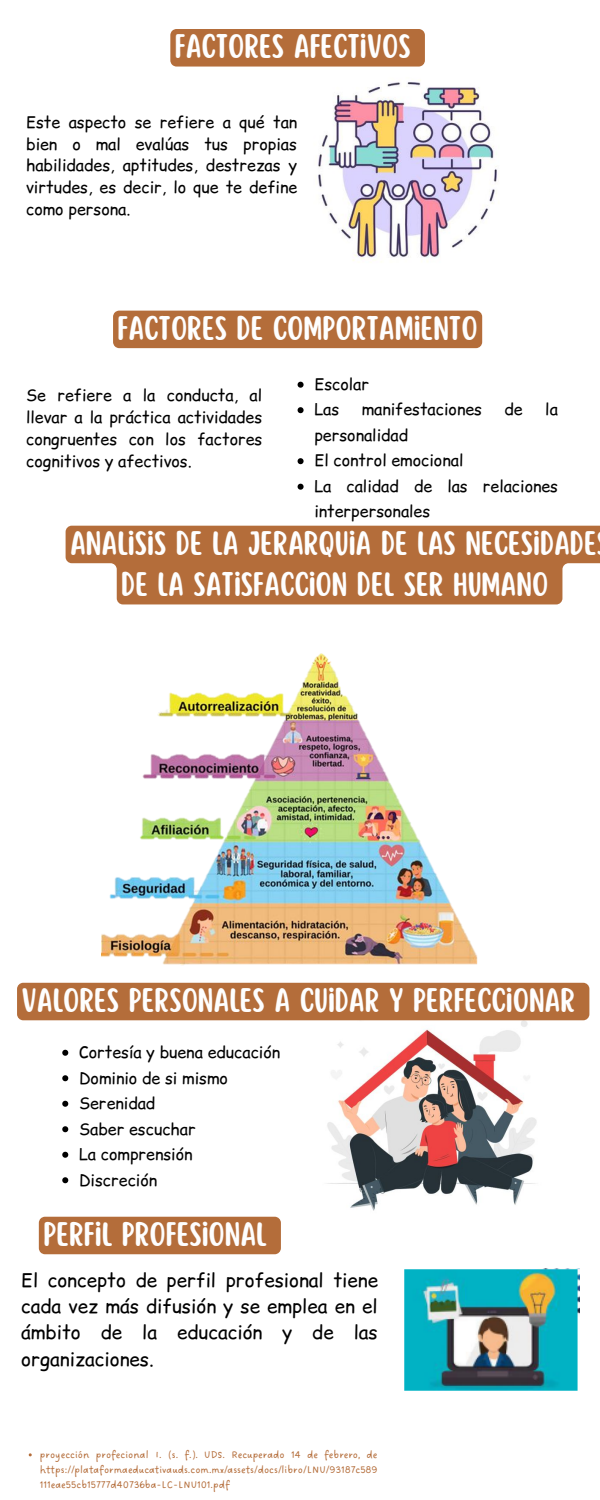
<style>
.page{position:relative;width:600px;height:1500px;background:#fff}
.page>*{position:absolute;margin:0;border:0;box-sizing:border-box;transform-origin:0 0}
.t1{font:29.9px/41.2px "Scripter";color:#fefefe;text-align:center}
.t2{font:18.9px/26.2px "Comic Relief";color:#000;text-align:justify}
.t3{font:16px/25.5px "Comic Relief";color:#000}
.t4{font:11px/15px "DO Sans Regular";color:#b46d3a;text-align:justify}
</style>
<div class="page">
<img style="left:318px;top:80px;width:179px;height:182px">
<img style="left:102px;top:653px;width:376px;height:312px">
<div style="left:170px;top:29px;width:255px;height:38px;background:#b46d3a"></div>
<div style="left:113px;top:311px;width:369px;height:37px;background:#b46d3a"></div>
<svg style="left:298px;top:382px;width:6px;height:6px"></svg>
<svg style="left:298px;top:407px;width:6px;height:6px"></svg>
<svg style="left:298px;top:458px;width:6px;height:6px"></svg>
<svg style="left:298px;top:484px;width:6px;height:6px"></svg>
<svg style="left:66px;top:526px;width:534px;height:78px;fill:#b46d3a"></svg>
<img style="left:312px;top:1020px;width:240px;height:191px">
<img style="left:404px;top:1269px;width:176px;height:122px">
<div style="left:17px;top:983px;width:572px;height:37px;background:#b46d3a;border-radius:6px"></div>
<svg style="left:62px;top:1050px;width:6px;height:6px"></svg>
<svg style="left:62px;top:1075px;width:6px;height:6px"></svg>
<svg style="left:62px;top:1101px;width:6px;height:6px"></svg>
<svg style="left:62px;top:1126px;width:6px;height:6px"></svg>
<svg style="left:62px;top:1152px;width:6px;height:6px"></svg>
<svg style="left:62px;top:1177px;width:6px;height:6px"></svg>
<div style="left:39px;top:1217px;width:242px;height:37px;background:#b46d3a"></div>
<h1 class="t1" style="left:175px;top:27px;width:237px">FACTORES AFECTIVOS</h1>
<p class="t3" style="left:26px;top:111px;width:273px;line-height:21.8px;text-align:justify">Este aspecto se refiere a qué tan bien o mal evalúas tus propias habilidades, aptitudes, destrezas y virtudes, es decir, lo que te define como persona.</p>
<h1 class="t1" style="left:118px;top:309px;width:362px">FACTORES DE COMPORTAMIENTO</h1>
<p class="t3" style="left:26px;top:384px;width:238px;line-height:21.8px;text-align:justify">Se refiere a la conducta, al llevar a la práctica actividades congruentes con los factores cognitivos y afectivos.</p>
<p class="t3" style="left:314px;top:371px;width:56px">Escolar<br>Las</p>
<p class="t3" style="left:362px;top:396px;width:122px">manifestaciones</p>
<p class="t3" style="left:505px;top:396px;width:20px">de</p>
<p class="t3" style="left:545px;top:396px;width:14px">la</p>
<p class="t3" style="left:314px;top:422px;width:245px">personalidad<br>El control emocional<br>La calidad de las relaciones interpersonales<br>En todos los aspectos de la vida</p>
<h1 class="t1" style="left:70px;top:524px;width:528px">ANALISIS DE LA JERARQUIA DE LAS NECESIDADE<br>DE LA SATISFACCION DEL SER HUMANO</h1>
<h1 class="t1" style="left:22px;top:981px;width:555px">VALORES PERSONALES A CUIDAR Y PERFECCIONAR</h1>
<p class="t3" style="left:79px;top:1039px;width:203px">Cortesía y buena educación<br>Dominio de si mismo<br>Serenidad<br>Saber escuchar<br>La comprensión<br>Discreción</p>
<h1 class="t1" style="left:43px;top:1215px;width:225px">PERFIL PROFESIONAL</h1>
<p class="t2" style="left:21px;top:1266px;width:358px">El concepto de perfil profesional tiene cada vez más difusión y se emplea en el ámbito de la educación y de las organizaciones.</p>
<p class="t4" style="left:40px;top:1448px;width:339px">proyección profecional I. (s. f.). UDS. Recuperado 14 de febrero, de https://plataformaeducativauds.com.mx/assets/docs/libro/LNU/93187c589<br>111eae55cb15777d40736ba-LC-LNU101.pdf</p>
</div>
